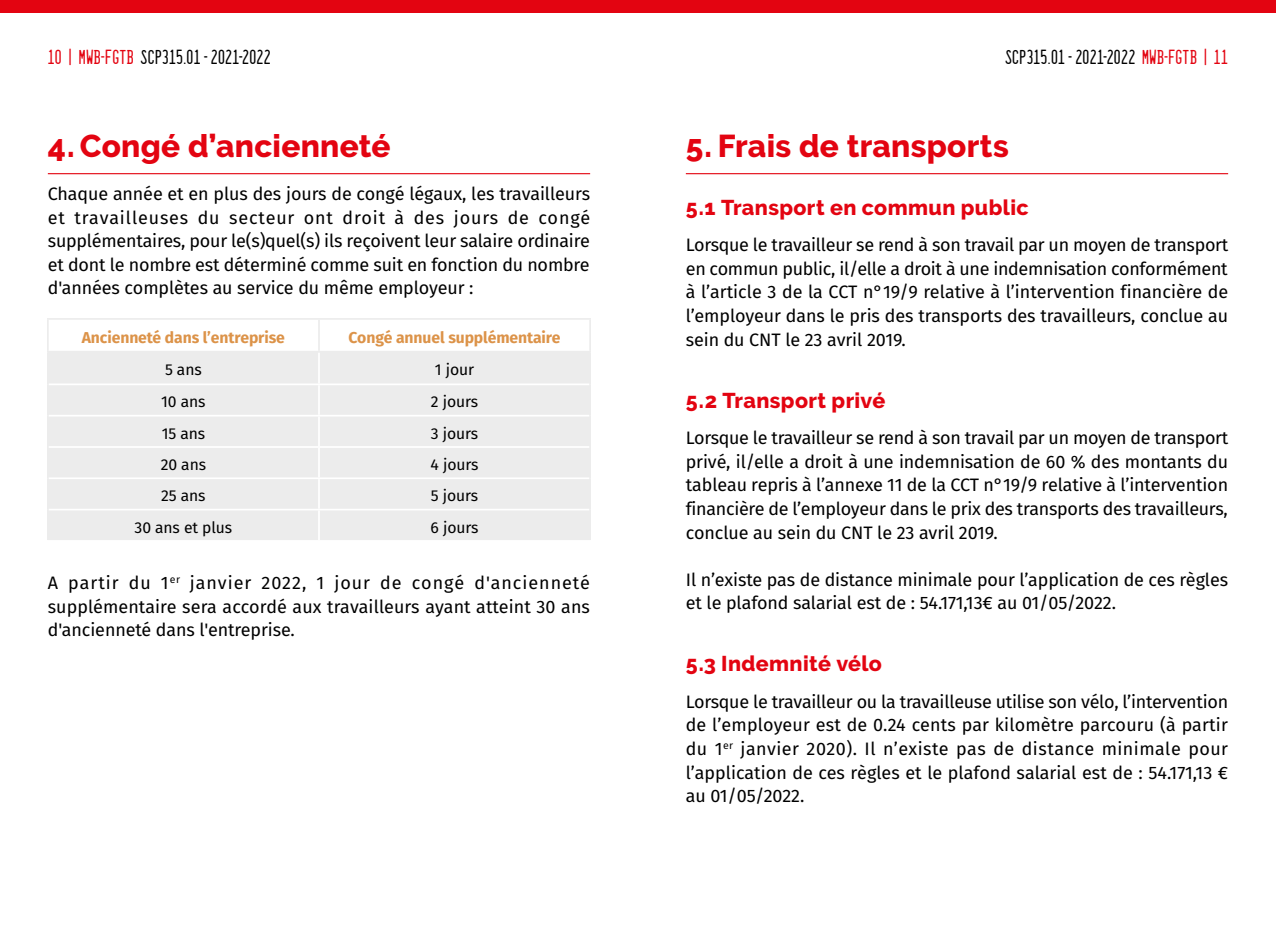
<style>
.page{position:relative;width:1276px;height:944px;background:#fff}
.page>*{position:absolute;margin:0;border:0;box-sizing:border-box;transform-origin:0 0}
.t1{font:800 31.5px "Raleway";letter-spacing:.01em;color:#e30411}
.t2{font:800 21.38px "Raleway";letter-spacing:.02em;color:#e30411}
.t3{font:18px/23.6px "Fira Sans";letter-spacing:-.005em;color:#000;text-align:justify}
.t4{font:18px "Dealerplate California";letter-spacing:.02em;color:#000}
.t5{font:15.75px "Fira Sans";letter-spacing:-.005em;color:#000}
.t6{font:700 15.75px "Fira Sans";letter-spacing:-.005em;color:#dc9349}
.s1{color:#e30411}
</style>
<div class="page">
<hr style="left:686px;top:173px;width:542px;height:1px;background:#e30411">
<hr style="left:48px;top:173px;width:542px;height:1px;background:#e30411">
<div style="left:49px;top:352px;width:540px;height:188px;background:#ececec"></div>
<hr style="left:47px;top:320px;width:2px;height:31px;background:#ececec">
<hr style="left:318px;top:320px;width:2px;height:31px;background:#ececec">
<hr style="left:589px;top:320px;width:2px;height:31px;background:#ececec">
<hr style="left:47px;top:352px;width:2px;height:32px;background:#ececec">
<hr style="left:589px;top:352px;width:2px;height:32px;background:#ececec">
<hr style="left:47px;top:384px;width:2px;height:32px;background:#ececec">
<hr style="left:589px;top:384px;width:2px;height:32px;background:#ececec">
<hr style="left:47px;top:416px;width:2px;height:31px;background:#ececec">
<hr style="left:589px;top:416px;width:2px;height:31px;background:#ececec">
<hr style="left:47px;top:447px;width:2px;height:31px;background:#ececec">
<hr style="left:589px;top:447px;width:2px;height:31px;background:#ececec">
<hr style="left:47px;top:478px;width:2px;height:32px;background:#ececec">
<hr style="left:589px;top:478px;width:2px;height:32px;background:#ececec">
<hr style="left:47px;top:510px;width:2px;height:30px;background:#ececec">
<hr style="left:589px;top:510px;width:2px;height:30px;background:#ececec">
<hr style="left:318px;top:352px;width:2px;height:32px;background:#fff">
<hr style="left:49px;top:384px;width:270px;height:1px;background:#fff">
<hr style="left:319px;top:384px;width:270px;height:1px;background:#fff">
<hr style="left:318px;top:385px;width:2px;height:30px;background:#fff">
<hr style="left:49px;top:415px;width:270px;height:2px;background:#fff">
<hr style="left:319px;top:415px;width:270px;height:2px;background:#fff">
<hr style="left:318px;top:417px;width:2px;height:29px;background:#fff">
<hr style="left:49px;top:446px;width:270px;height:2px;background:#fff">
<hr style="left:319px;top:446px;width:270px;height:2px;background:#fff">
<hr style="left:318px;top:448px;width:2px;height:29px;background:#fff">
<hr style="left:49px;top:477px;width:270px;height:2px;background:#fff">
<hr style="left:319px;top:477px;width:270px;height:2px;background:#fff">
<hr style="left:318px;top:479px;width:2px;height:30px;background:#fff">
<hr style="left:49px;top:509px;width:270px;height:1px;background:#fff">
<hr style="left:319px;top:509px;width:270px;height:1px;background:#fff">
<hr style="left:318px;top:510px;width:2px;height:30px;background:#fff">
<hr style="left:47px;top:318px;width:272px;height:2px;background:#ececec">
<hr style="left:319px;top:318px;width:272px;height:2px;background:#ececec">
<hr style="left:47px;top:351px;width:272px;height:1px;background:#ececec">
<hr style="left:319px;top:351px;width:272px;height:1px;background:#ececec">
<div style="left:0;top:0;width:1276px;height:13px;background:#e30411"></div>
<p class="t4" style="left:48px;top:44px;width:224px"><span class="s1">10 | MWB-FGTB</span> SCP315.01 - 2021-2022</p>
<p class="t4" style="left:1005px;top:44px;width:225px">SCP315.01 - 2021-2022 <span class="s1">MWB-FGTB | 11</span></p>
<h1 class="t1" style="left:48px;top:128px;width:344px">4.Congé d’ancienneté</h1>
<p class="t3" style="left:48px;top:181px;width:544px">Chaque année et en plus des jours de congé légaux, les travailleurs et travailleuses du secteur ont droit à des jours de congé supplémentaires, pour le(s)quel(s) ils reçoivent leur salaire ordinaire et dont le nombre est déterminé comme suit en fonction du nombre d'années complètes au service du même employeur :</p>
<p class="t6" style="left:82px;top:324px;width:205px">Ancienneté dans l’entreprise</p>
<p class="t6" style="left:348px;top:324px;width:213px">Congé annuel supplémentaire</p>
<p class="t5" style="left:165px;top:358px;width:38px">5 ans</p>
<p class="t5" style="left:435px;top:358px;width:41px">1 jour</p>
<p class="t5" style="left:161px;top:390px;width:46px">10 ans</p>
<p class="t5" style="left:431px;top:390px;width:49px">2 jours</p>
<p class="t5" style="left:162px;top:421px;width:45px">15 ans</p>
<p class="t5" style="left:431px;top:421px;width:49px">3 jours</p>
<p class="t5" style="left:161px;top:453px;width:47px">20 ans</p>
<p class="t5" style="left:431px;top:453px;width:49px">4 jours</p>
<p class="t5" style="left:161px;top:484px;width:46px">25 ans</p>
<p class="t5" style="left:431px;top:484px;width:49px">5 jours</p>
<p class="t5" style="left:135px;top:515px;width:99px">30 ans et plus</p>
<p class="t5" style="left:430px;top:515px;width:49px">6 jours</p>
<p class="t3" style="left:48px;top:570px;width:543px">A partir du 1<sup>er</sup> janvier 2022, 1 jour de congé d'ancienneté supplémentaire sera accordé aux travailleurs ayant atteint 30 ans d'ancienneté dans l'entreprise.</p>
<h1 class="t1" style="left:686px;top:128px;width:324px">5. Frais de transports</h1>
<p class="t2" style="left:686px;top:195px;width:344px">5.1 Transport en commun public</p>
<p class="t3" style="left:686px;top:233px;width:544px">Lorsque le travailleur se rend à son travail par un moyen de transport en commun public, il/elle a droit à une indemnisation conformément à l’article 3 de la CCT n°19/9 relative à l’intervention financière de l’employeur dans le pris des transports des travailleurs, conclue au sein du CNT le 23 avril 2019.</p>
<p class="t2" style="left:686px;top:388px;width:201px">5.2 Transport privé</p>
<p class="t3" style="left:686px;top:425px;width:544px">Lorsque le travailleur se rend à son travail par un moyen de transport privé, il/elle a droit à une indemnisation de 60 % des montants du tableau repris à l’annexe 11 de la CCT n°19/9 relative à l’intervention financière de l’employeur dans le prix des transports des travailleurs, conclue au sein du CNT le 23 avril 2019.</p>
<p class="t3" style="left:686px;top:567px;width:544px">Il n’existe pas de distance minimale pour l’application de ces règles et le plafond salarial est de : 54.171,13€ au 01/05/2022.</p>
<p class="t2" style="left:686px;top:652px;width:198px">5.3 Indemnité vélo</p>
<p class="t3" style="left:686px;top:689px;width:544px">Lorsque le travailleur ou la travailleuse utilise son vélo, l’intervention de l’employeur est de 0.24 cents par kilomètre parcouru (à partir du 1<sup>er</sup> janvier 2020). Il n’existe pas de distance minimale pour l’application de ces règles et le plafond salarial est de : 54.171,13 € au 01/05/2022.</p>
</div>
